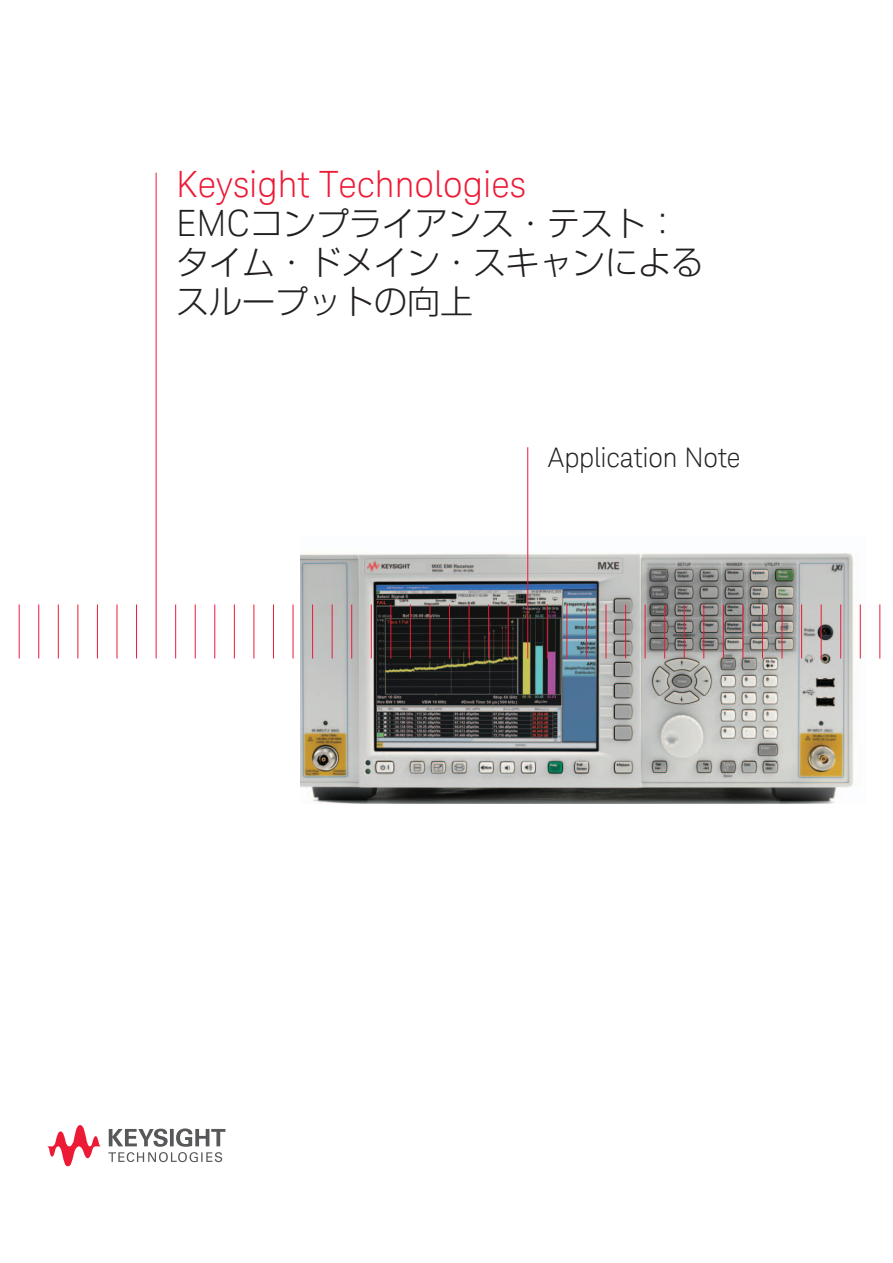
<style>
.page{position:relative;width:893px;height:1263px;background:#fff}
.page>*{position:absolute;margin:0;border:0;box-sizing:border-box;transform-origin:0 0}
.t1{font:300 36.3px "Keysight Sans";color:#ed1a36}
.t2{font:300 33px/39px "Shin Go Pro";color:#231f20}
.t3{font:300 27px "Keysight Sans";letter-spacing:-.01em;color:#231f20}
.s1{font-family:"Keysight Sans";font-size:36.3px}
</style>
<div class="page">
<svg style="left:108px;top:1128px;width:117px;height:34px"></svg>
<svg style="left:47px;top:1125px;width:54px;height:41px"></svg>
<img style="left:300px;top:537px;width:561px;height:266px">
<hr style="left:19px;top:604px;width:1px;height:54px;background:#ed1a36">
<hr style="left:38px;top:604px;width:1px;height:54px;background:#ed1a36">
<hr style="left:58px;top:604px;width:1px;height:54px;background:#ed1a36">
<hr style="left:77px;top:604px;width:1px;height:54px;background:#ed1a36">
<hr style="left:97px;top:604px;width:1px;height:54px;background:#ed1a36">
<hr style="left:117px;top:604px;width:1px;height:54px;background:#ed1a36">
<hr style="left:136px;top:604px;width:1px;height:54px;background:#ed1a36">
<hr style="left:156px;top:173px;width:1px;height:485px;background:#ed1a36">
<hr style="left:175px;top:604px;width:1px;height:54px;background:#ed1a36">
<hr style="left:195px;top:604px;width:1px;height:54px;background:#ed1a36">
<hr style="left:214px;top:604px;width:1px;height:54px;background:#ed1a36">
<hr style="left:234px;top:604px;width:1px;height:54px;background:#ed1a36">
<hr style="left:254px;top:604px;width:1px;height:54px;background:#ed1a36">
<hr style="left:273px;top:604px;width:1px;height:54px;background:#ed1a36">
<hr style="left:293px;top:604px;width:1px;height:54px;background:#ed1a36">
<hr style="left:312px;top:604px;width:1px;height:54px;background:#ed1a36">
<hr style="left:332px;top:604px;width:1px;height:54px;background:#ed1a36">
<hr style="left:351px;top:604px;width:1px;height:54px;background:#ed1a36">
<hr style="left:371px;top:604px;width:1px;height:54px;background:#ed1a36">
<hr style="left:390px;top:604px;width:1px;height:54px;background:#ed1a36">
<hr style="left:410px;top:604px;width:1px;height:54px;background:#ed1a36">
<hr style="left:430px;top:604px;width:1px;height:54px;background:#ed1a36">
<hr style="left:449px;top:604px;width:1px;height:54px;background:#ed1a36">
<hr style="left:469px;top:604px;width:1px;height:54px;background:#ed1a36">
<hr style="left:488px;top:604px;width:1px;height:54px;background:#ed1a36">
<hr style="left:508px;top:604px;width:1px;height:54px;background:#ed1a36">
<hr style="left:527px;top:447px;width:1px;height:211px;background:#ed1a36">
<hr style="left:547px;top:604px;width:1px;height:54px;background:#ed1a36">
<hr style="left:566px;top:604px;width:1px;height:54px;background:#ed1a36">
<hr style="left:586px;top:604px;width:1px;height:54px;background:#ed1a36">
<hr style="left:606px;top:604px;width:1px;height:54px;background:#ed1a36">
<hr style="left:625px;top:604px;width:1px;height:54px;background:#ed1a36">
<hr style="left:645px;top:604px;width:1px;height:54px;background:#ed1a36">
<hr style="left:664px;top:604px;width:1px;height:54px;background:#ed1a36">
<hr style="left:684px;top:604px;width:1px;height:54px;background:#ed1a36">
<hr style="left:703px;top:604px;width:1px;height:54px;background:#ed1a36">
<hr style="left:723px;top:604px;width:1px;height:54px;background:#ed1a36">
<hr style="left:742px;top:604px;width:1px;height:54px;background:#ed1a36">
<hr style="left:762px;top:604px;width:1px;height:54px;background:#ed1a36">
<hr style="left:782px;top:604px;width:1px;height:54px;background:#ed1a36">
<hr style="left:801px;top:604px;width:1px;height:54px;background:#ed1a36">
<hr style="left:821px;top:604px;width:1px;height:54px;background:#ed1a36">
<hr style="left:840px;top:604px;width:1px;height:54px;background:#ed1a36">
<hr style="left:860px;top:604px;width:1px;height:54px;background:#ed1a36">
<hr style="left:879px;top:604px;width:1px;height:54px;background:#ed1a36">
<p class="t1" style="left:176px;top:163px;width:352px">Keysight Technologies</p>
<p class="t2" style="left:176px;top:200px;width:529px"><span class="s1">EMC</span>コンプライアンス・テスト：タイム・ドメイン・スキャンによるスループットの向上</p>
<p class="t3" style="left:548px;top:442px;width:195px">Application Note</p>
</div>
